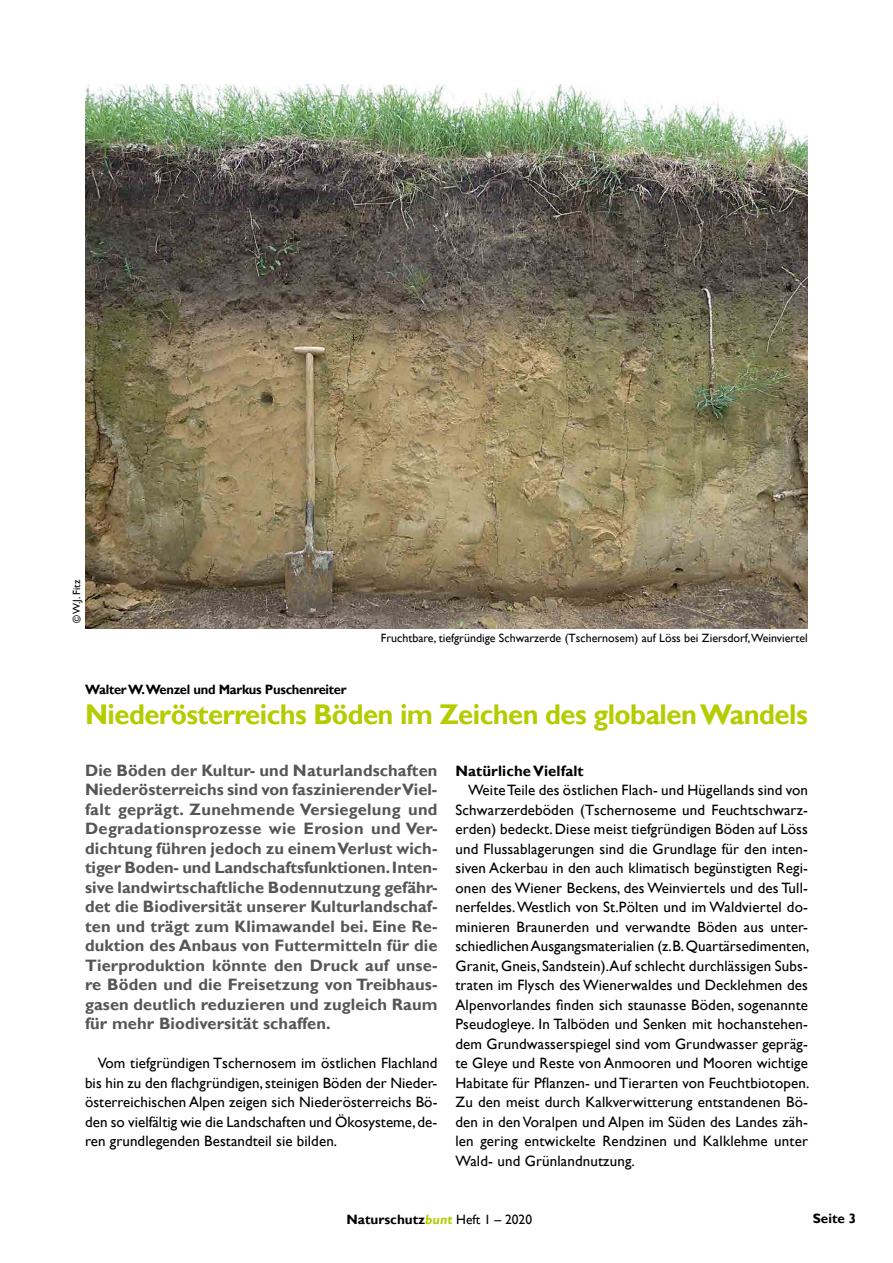
<style>
.page{position:relative;width:893px;height:1263px;background:#fff}
.page>*{position:absolute;margin:0;border:0;box-sizing:border-box;transform-origin:0 0}
.t1{font:700 28.5px "Gill Sans";letter-spacing:-.02em;color:#b4cc00;scale:.96 1}
.t2{font:700 16.5px/19.5px "Gill Sans";letter-spacing:.005em;color:#565655;text-align:justify}
.t3{font:15px/19.5px "Gill Sans";letter-spacing:.01em;color:#000;text-align:justify}
.t4{font:700 15px "Gill Sans";letter-spacing:.005em;color:#000}
.t5{font:700 13.5px "Gill Sans";letter-spacing:-.02em;color:#000;scale:.96 1}
.t6{font:700 13.5px "Gill Sans";color:#000}
.t7{font:700 13.5px "Gill Sans";letter-spacing:-.02em;color:#000}
.t8{font:12px "Gill Sans";color:#000}
.t9{font:10.5px "Gill Sans";color:#000}
.s1{font-style:italic;color:#b4cc00}
.s2{font-weight:400}
</style>
<div class="page">
<img style="left:85px;top:85px;width:723px;height:543px">
<p class="t9" style="left:71px;top:623px;width:45px;rotate:-90deg">© W.J. Fitz</p>
<p class="t8" style="left:381px;top:631px;width:429px">Fruchtbare, tiefgründige Schwarzerde (Tschernosem) auf Löss bei Ziersdorf, Weinviertel</p>
<p class="t5" style="left:85px;top:681px;width:274px">Walter W. Wenzel und Markus Puschenreiter</p>
<h1 class="t1" style="left:85px;top:697px;width:754px">Niederösterreichs Böden im Zeichen des globalen Wandels</h1>
<p class="t2" style="left:85px;top:761px;width:354px">Die Böden der Kultur- und Naturlandschaften Niederösterreichs sind von faszinierender Viel&shy;falt geprägt. Zunehmende Versiegelung und Degradationsprozesse wie Erosion und Ver&shy;dichtung führen jedoch zu einem Verlust wich&shy;tiger Boden- und Landschaftsfunktionen. Inten&shy;sive landwirtschaftliche Bodennutzung gefähr&shy;det die Biodiversität unserer Kulturlandschaf&shy;ten und trägt zum Klimawandel bei. Eine Re&shy;duktion des Anbaus von Futtermitteln für die Tierproduktion könnte den Druck auf unse&shy;re Böden und die Freisetzung von Treibhaus&shy;gasen deutlich reduzieren und zugleich Raum für mehr Biodiversität schaffen.</p>
<p class="t3" style="left:85px;top:1053px;width:354px;text-indent:13px">Vom tiefgründigen Tschernosem im östlichen Flachland bis hin zu den flachgründigen, steinigen Böden der Nieder&shy;österreichischen Alpen zeigen sich Niederösterreichs Bö&shy;den so vielfältig wie die Landschaften und Ökosysteme, de&shy;ren grundlegenden Bestandteil sie bilden.</p>
<p class="t4" style="left:455px;top:761px;width:130px">Natürliche Vielfalt</p>
<p class="t3" style="left:455px;top:780px;width:355px;text-align:left;text-indent:13px">Weite Teile des östlichen Flach- und Hügellands sind von Schwarzerdeböden (Tschernoseme und Feuchtschwarz&shy;erden) bedeckt. Diese meist tiefgründigen Böden auf Löss und Flussablagerungen sind die Grundlage für den inten&shy;siven Ackerbau in den auch klimatisch begünstigten Regi&shy;onen des Wiener Beckens, des Weinviertels und des Tull&shy;nerfeldes. Westlich von St.Pölten und im Waldviertel do&shy;minieren Braunerden und verwandte Böden aus unter&shy;schiedlichen Ausgangsmaterialien (z.B. Quartärsedimenten, Granit, Gneis, Sandstein).Auf schlecht durchlässigen Subs&shy;traten im Flysch des Wienerwaldes und Decklehmen des Alpenvorlandes finden sich staunasse Böden, sogenannte Pseudogleye. In Talböden und Senken mit hochanstehen&shy;dem Grundwasserspiegel sind vom Grundwasser gepräg&shy;te Gleye und Reste von Anmooren und Mooren wichtige Habitate für Pflanzen- und Tierarten von Feuchtbiotopen.<br>Zu den meist durch Kalkverwitterung entstandenen Bö&shy;den in den Voralpen und Alpen im Süden des Landes zäh&shy;len gering entwickelte Rendzinen und Kalklehme unter Wald- und Grünlandnutzung.</p>
<p class="t6" style="left:347px;top:1212px;width:187px">Naturschutz<span class="s1">bunt</span> <span class="s2">Heft 1 – 2020</span></p>
<p class="t7" style="left:813px;top:1210px;width:45px">Seite 3</p>
</div>
